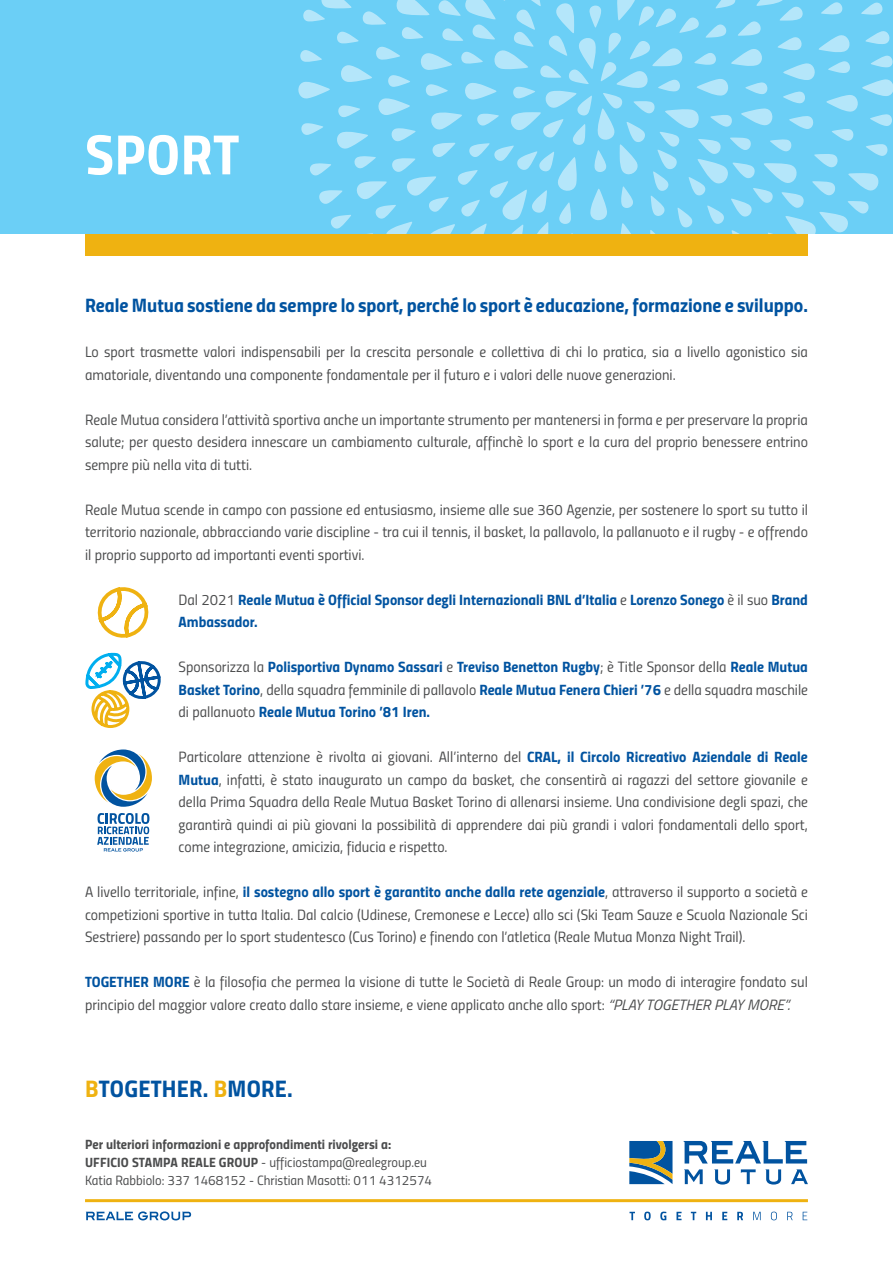
<style>
.page{position:relative;width:893px;height:1263px;background:#fff}
.page>*{position:absolute;margin:0;border:0;box-sizing:border-box;transform-origin:0 0}
.t1{font:57px "Titillium Bold Upright";letter-spacing:.01em;color:#fff}
.t2{font:24px "Titillium Bold Upright";letter-spacing:.01em;color:#0153a0}
.t3{font:19.5px "Titillium Bold Upright";color:#0153a0}
.t4{font:15px/22.5px "Titillium Regular Upright";color:#4b4c4d;text-align:justify}
.t5{font:15px/22.5px "Titillium Bold Upright";color:#0153a0}
.t6{font:13.5px/18px "Titillium Regular Upright";color:#4b4c4d}
.t7{font:13.5px "Titillium Bold Upright";color:#4b4c4d}
.s1{font-family:"Titillium Regular Upright";color:#4b4c4d}
.s2{font-family:"Titillium Bold Upright";color:#0153a0}
.s3{font-family:"Titillium";font-style:italic}
.s4{color:#efb211}
.s5{font-family:"Titillium Bold Upright"}
</style>
<div class="page">
<svg style="left:629px;top:1141px;width:43px;height:43px;background:#517c8f"></svg>
<svg style="left:683px;top:1141px;width:124px;height:22px"></svg>
<svg style="left:684px;top:1169px;width:19px;height:15px"></svg>
<svg style="left:714px;top:1169px;width:16px;height:15px"></svg>
<svg style="left:741px;top:1169px;width:15px;height:15px"></svg>
<svg style="left:765px;top:1169px;width:16px;height:15px"></svg>
<svg style="left:791px;top:1169px;width:17px;height:15px"></svg>
<hr style="left:85px;top:1199px;width:723px;height:3px;background:#efb211">
<svg style="left:86px;top:1211px;width:105px;height:9px"></svg>
<svg style="left:629px;top:1211px;width:178px;height:9px"></svg>
<div style="left:85px;top:234px;width:723px;height:21px;background:#efb211"></div>
<div style="left:0;top:0;width:893px;height:234px;background:#6bcff6"></div>
<svg style="left:298px;top:0;width:595px;height:234px"></svg>
<svg style="left:97px;top:587px;width:52px;height:51px"></svg>
<svg style="left:85px;top:652px;width:76px;height:76px"></svg>
<svg style="left:95px;top:749px;width:57px;height:58px"></svg>
<svg style="left:97px;top:813px;width:52px;height:38px"></svg>
<h1 class="t1" style="left:85px;top:110px;width:155px">SPORT</h1>
<h3 class="t3" style="left:85px;top:290px;width:724px">Reale Mutua sostiene da sempre lo sport, perché lo sport è educazione, formazione e sviluppo.</h3>
<p class="t4" style="left:85px;top:340px;width:724px">Lo sport trasmette valori indispensabili per la crescita personale e collettiva di chi lo pratica, sia a livello agonistico sia amatoriale, diventando una componente fondamentale per il futuro e i valori delle nuove generazioni.</p>
<p class="t4" style="left:85px;top:407px;width:724px">Reale Mutua considera l’attività sportiva anche un importante strumento per mantenersi in forma e per preservare la propria salute; per questo desidera innescare un cambiamento culturale, affinchè lo sport e la cura del proprio benessere entrino sempre più nella vita di tutti.</p>
<p class="t4" style="left:85px;top:497px;width:724px">Reale Mutua scende in campo con passione ed entusiasmo, insieme alle sue 360 Agenzie, per sostenere lo sport su tutto il territorio nazionale, abbracciando varie discipline - tra cui il tennis, il basket, la pallavolo, la pallanuoto e il rugby - e offrendo il proprio supporto ad importanti eventi sportivi.</p>
<p class="t5" style="left:179px;top:587px;width:631px"><span class="s1">Dal 2021</span> Reale Mutua è Official Sponsor degli Internazionali BNL d’Italia <span class="s1">e</span> Lorenzo Sonego <span class="s1">è il suo</span> Brand<br>Ambassador.</p>
<p class="t5" style="left:179px;top:655px;width:631px"><span class="s1">Sponsorizza la</span> Polisportiva Dynamo Sassari <span class="s1">e</span> Treviso Benetton Rugby<span class="s1">; è Title Sponsor della</span> Reale Mutua</p>
<p class="t4" style="left:179px;top:677px;width:631px"><span class="s2">Basket Torino</span>, della squadra femminile di pallavolo <span class="s2">Reale Mutua Fenera Chieri ’76</span> e della squadra maschile</p>
<p class="t5" style="left:179px;top:700px;width:253px"><span class="s1">di pallanuoto</span> Reale Mutua Torino ’81 Iren.</p>
<p class="t4" style="left:179px;top:745px;width:631px">Particolare attenzione è rivolta ai giovani. All’interno del <span class="s2">CRAL, il Circolo Ricreativo Aziendale di Reale Mutua</span>, infatti, è stato inaugurato un campo da basket, che consentirà ai ragazzi del settore giovanile e della Prima Squadra della Reale Mutua Basket Torino di allenarsi insieme. Una condivisione degli spazi, che garantirà quindi ai più giovani la possibilità di apprendere dai più grandi i valori fondamentali dello sport, come integrazione, amicizia, fiducia e rispetto.</p>
<p class="t4" style="left:85px;top:880px;width:724px">A livello territoriale, infine, <span class="s2">il sostegno allo sport è garantito anche dalla rete agenziale</span>, attraverso il supporto a società e competizioni sportive in tutta Italia. Dal calcio (Udinese, Cremonese e Lecce) allo sci (Ski Team Sauze e Scuola Nazionale Sci Sestriere) passando per lo sport studentesco (Cus Torino) e finendo con l’atletica (Reale Mutua Monza Night Trail).</p>
<p class="t4" style="left:85px;top:970px;width:724px"><span class="s2">TOGETHER MORE</span> è la filosofia che permea la visione di tutte le Società di Reale Group: un modo di interagire fondato sul principio del maggior valore creato dallo stare insieme, e viene applicato anche allo sport: <span class="s3">“PLAY TOGETHER PLAY MORE”.</span></p>
<h2 class="t2" style="left:85px;top:1070px;width:209px"><span class="s4">B</span>TOGETHER. <span class="s4">B</span>MORE.</h2>
<p class="t7" style="left:85px;top:1133px;width:308px">Per ulteriori informazioni e approfondimenti rivolgersi a:</p>
<p class="t6" style="left:85px;top:1152px;width:349px"><span class="s5">UFFICIO STAMPA REALE GROUP</span> - ufficiostampa@realegroup.eu<br>Katia Rabbiolo: 337 1468152 - Christian Masotti: 011 4312574</p>
</div>
